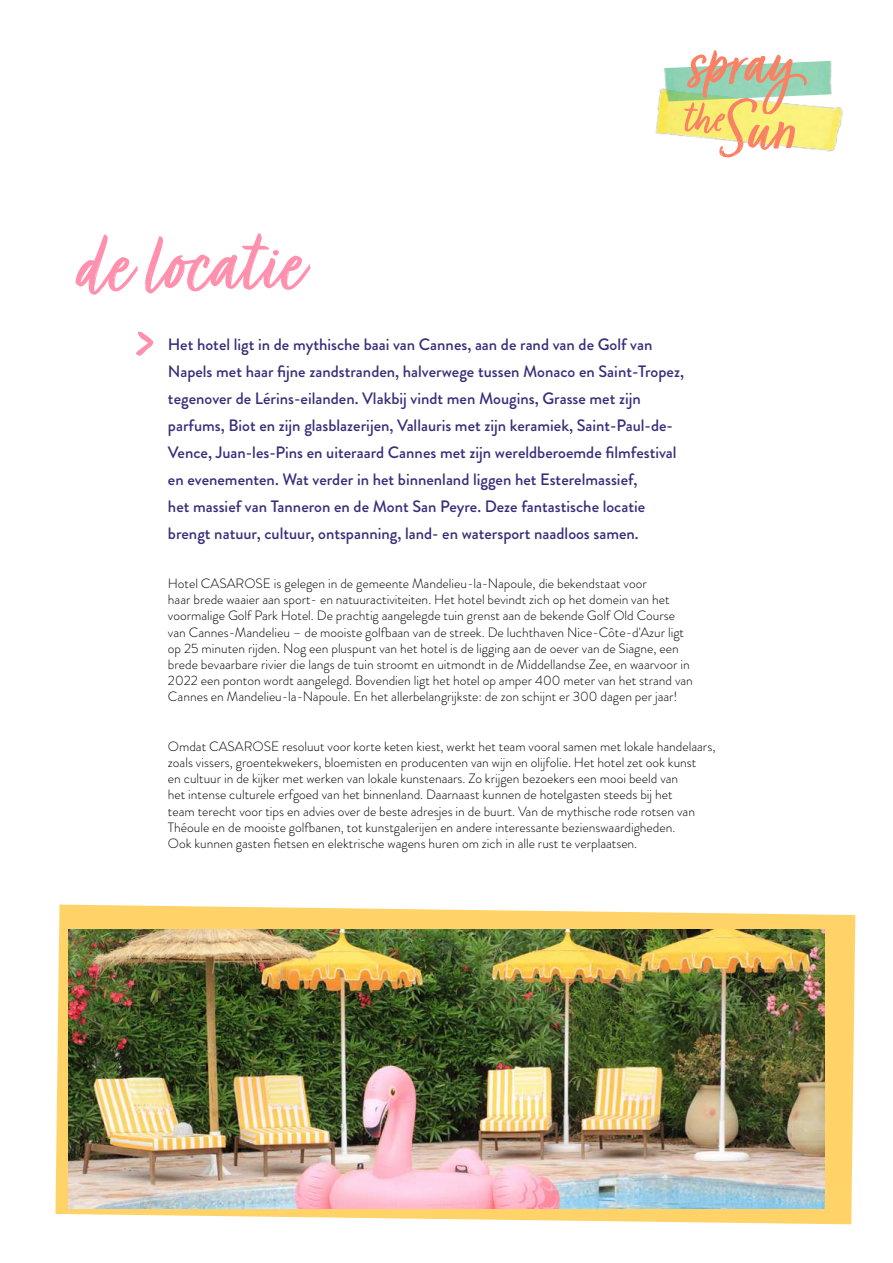
<style>
.page{position:relative;width:893px;height:1263px;background:#fff}
.page>*{position:absolute;margin:0;border:0;box-sizing:border-box;transform-origin:0 0}
.t1{font:97.2px "Turbinado Pro";color:#ff91af}
.t2{font:500 16.5px/27px "Brandon Grotesque";color:#392d7a}
.t3{font:300 13.5px/16.2px "Brandon Grotesque";color:#000}
</style>
<div class="page">
<img style="left:655px;top:102px;width:188px;height:56px">
<img style="left:658px;top:61px;width:174px;height:41px">
<svg style="left:684px;top:50px;width:123px;height:107px"></svg>
<svg style="left:55px;top:904px;width:800px;height:320px;fill:#ffd367"></svg>
<img style="left:68px;top:930px;width:757px;height:279px">
<h1 class="t1" style="left:75px;top:213px;width:225px;rotate:-1deg">de locatie</h1>
<p class="t2" style="left:168px;top:331px;width:518px">Het hotel ligt in de mythische baai van Cannes, aan de rand van de Golf van Napels met haar fijne zandstranden, halverwege tussen Monaco en Saint-Tropez, tegenover de Lérins-eilanden. Vlakbij vindt men Mougins, Grasse met zijn parfums, Biot en zijn glasblazerijen, Vallauris met zijn keramiek, Saint-Paul-de-Vence, Juan-les-Pins en uiteraard Cannes met zijn wereldberoemde filmfestival en evenementen. Wat verder in het binnenland liggen het Esterelmassief,<br>het massief van Tanneron en de Mont San Peyre. Deze fantastische locatie brengt natuur, cultuur, ontspanning, land- en watersport naadloos samen.</p>
<p class="t3" style="left:168px;top:575px;width:526px">Hotel CASAROSE is gelegen in de gemeente Mandelieu-la-Napoule, die bekendstaat voor<br>haar brede waaier aan sport- en natuuractiviteiten. Het hotel bevindt zich op het domein van het voormalige Golf Park Hotel. De prachtig aangelegde tuin grenst aan de bekende Golf Old Course van Cannes-Mandelieu – de mooiste golfbaan van de streek. De luchthaven Nice-Côte-d'Azur ligt op 25 minuten rijden. Nog een pluspunt van het hotel is de ligging aan de oever van de Siagne, een brede bevaarbare rivier die langs de tuin stroomt en uitmondt in de Middellandse Zee, en waarvoor in 2022 een ponton wordt aangelegd. Bovendien ligt het hotel op amper 400 meter van het strand van Cannes en Mandelieu-la-Napoule. En het allerbelangrijkste: de zon schijnt er 300 dagen per jaar!</p>
<p class="t3" style="left:168px;top:738px;width:549px">Omdat CASAROSE resoluut voor korte keten kiest, werkt het team vooral samen met lokale handelaars, zoals vissers, groentekwekers, bloemisten en producenten van wijn en olijfolie. Het hotel zet ook kunst<br>en cultuur in de kijker met werken van lokale kunstenaars. Zo krijgen bezoekers een mooi beeld van<br>het intense culturele erfgoed van het binnenland. Daarnaast kunnen de hotelgasten steeds bij het<br>team terecht voor tips en advies over de beste adresjes in de buurt. Van de mythische rode rotsen van Théoule en de mooiste golfbanen, tot kunstgalerijen en andere interessante bezienswaardigheden.<br>Ook kunnen gasten fietsen en elektrische wagens huren om zich in alle rust te verplaatsen.</p>
</div>
